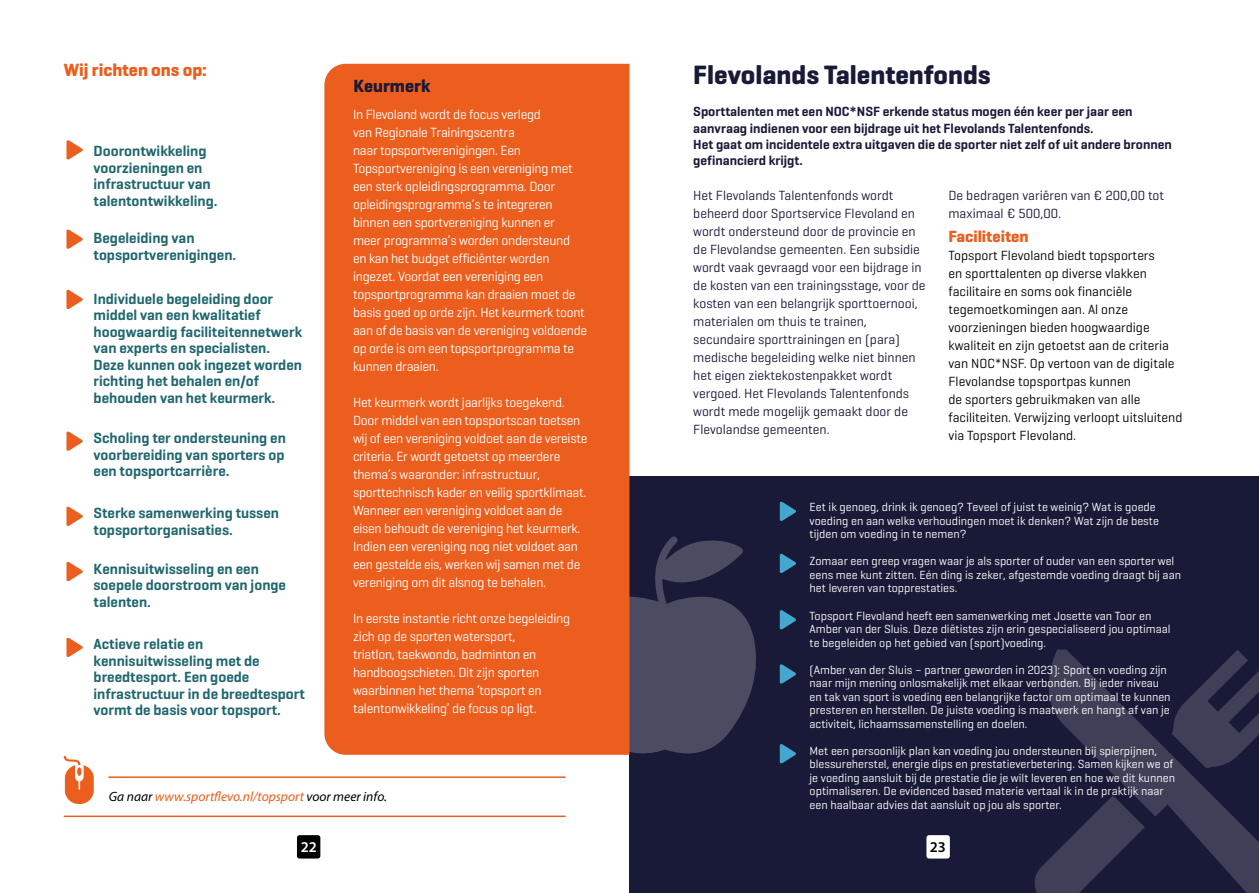
<style>
.page{position:relative;width:1259px;height:893px;background:#fff}
.page>*{position:absolute;margin:0;border:0;box-sizing:border-box;transform-origin:0 0}
.t1{font:700 27px "Geogrotesque";color:#191a37}
.t2{font:700 18px "Geogrotesque";color:#eb5e1d}
.t3{font:700 18px "Geogrotesque";color:#191a37}
.t4{font:700 16.5px "Geogrotesque";color:#eb5e1d}
.t5{font:600 15px/16.5px "Geogrotesque";color:#21676f}
.t6{font:600 15px "Myriad Pro";color:#fff}
.t7{font:600 15px "Myriad Pro";color:#000}
.t8{font:13.5px/18px "Geogrotesque";letter-spacing:-.02em;color:#fff}
.t9{font:13.5px/18px "Geogrotesque";color:#191a37}
.t10{font:13.5px/18px "Geogrotesque";color:#000}
.t11{font:600 13.5px/16.2px "Geogrotesque";color:#191a37}
.t12{font:italic 13.5px "Myriad Pro";color:#eb5e1d}
.t13{font:12px/13.5px "Geogrotesque";color:#fff}
.s1{color:#000}
</style>
<div class="page">
<div style="left:629px;top:476px;width:630px;height:417px;background:#191a37"></div>
<svg style="left:629px;top:536px;width:127px;height:219px"></svg>
<svg style="left:1049px;top:649px;width:210px;height:244px"></svg>
<svg style="left:1035px;top:795px;width:109px;height:98px"></svg>
<svg style="left:1171px;top:650px;width:88px;height:118px"></svg>
<div style="left:324px;top:64px;width:305px;height:691px;background:#eb5e1d"></div>
<div style="left:297px;top:835px;width:23px;height:23px;background:#000;border-radius:3px"></div>
<div style="left:926px;top:835px;width:24px;height:23px;background:#fff;border-radius:3px"></div>
<svg style="left:66px;top:140px;width:17px;height:19px"></svg>
<svg style="left:66px;top:230px;width:17px;height:19px"></svg>
<svg style="left:66px;top:290px;width:17px;height:19px"></svg>
<svg style="left:66px;top:432px;width:17px;height:19px"></svg>
<svg style="left:66px;top:507px;width:17px;height:19px"></svg>
<svg style="left:66px;top:562px;width:17px;height:19px"></svg>
<svg style="left:66px;top:638px;width:17px;height:19px"></svg>
<svg style="left:64px;top:756px;width:30px;height:48px"></svg>
<hr style="left:108px;top:776px;width:458px;height:2px;background:#eb5e1d">
<hr style="left:64px;top:815px;width:502px;height:2px;background:#eb5e1d">
<svg style="left:780px;top:502px;width:16px;height:19px"></svg>
<svg style="left:780px;top:554px;width:16px;height:19px"></svg>
<svg style="left:780px;top:610px;width:16px;height:19px"></svg>
<svg style="left:780px;top:664px;width:16px;height:20px"></svg>
<svg style="left:780px;top:744px;width:16px;height:19px"></svg>
<h2 class="t2" style="left:64px;top:59px;width:145px">Wij richten ons op:</h2>
<p class="t5" style="left:94px;top:143px;width:125px">Doorontwikkeling voorzieningen en infrastructuur van talentontwikkeling.</p>
<p class="t5" style="left:94px;top:230px;width:144px">Begeleiding van topsportverenigingen.</p>
<p class="t5" style="left:94px;top:290px;width:210px">Individuele begeleiding door middel van een kwalitatief hoogwaardig faciliteitennetwerk van experts en specialisten.<br>Deze kunnen ook ingezet worden richting het behalen en/of behouden van het keurmerk.</p>
<p class="t5" style="left:94px;top:430px;width:194px;text-align:justify">Scholing ter ondersteuning en voorbereiding van sporters op een topsportcarrière.</p>
<p class="t5" style="left:94px;top:505px;width:187px">Sterke samenwerking tussen topsportorganisaties.</p>
<p class="t5" style="left:94px;top:560px;width:194px">Kennisuitwisseling en een soepele doorstroom van jonge talenten.</p>
<p class="t5" style="left:94px;top:636px;width:213px">Actieve relatie en kennisuitwisseling met de breedtesport. Een goede infrastructuur in de breedtesport vormt de basis voor topsport.</p>
<h2 class="t3" style="left:353px;top:75px;width:78px">Keurmerk</h2>
<p class="t8" style="left:353px;top:105px;width:236px">In Flevoland wordt de focus verlegd<br>van Regionale Trainingscentra<br>naar topsportverenigingen. Een Topsportvereniging is een vereniging met een sterk opleidingsprogramma. Door opleidingsprogramma’s te integreren binnen een sportvereniging kunnen er<br>meer programma’s worden ondersteund<br>en kan het budget efficiënter worden ingezet. Voordat een vereniging een topsportprogramma kan draaien moet de basis goed op orde zijn. Het keurmerk toont aan of de basis van de vereniging voldoende op orde is om een topsportprogramma te kunnen draaien.</p>
<p class="t8" style="left:353px;top:393px;width:236px">Het keurmerk wordt jaarlijks toegekend.<br>Door middel van een topsportscan toetsen wij of een vereniging voldoet aan de vereiste criteria. Er wordt getoetst op meerdere thema’s waaronder: infrastructuur, sporttechnisch kader en veilig sportklimaat.<br>Wanneer een vereniging voldoet aan de eisen behoudt de vereniging het keurmerk.<br>Indien een vereniging nog niet voldoet aan een gestelde eis, werken wij samen met de vereniging om dit alsnog te behalen.</p>
<p class="t8" style="left:353px;top:609px;width:219px">In eerste instantie richt onze begeleiding zich op de sporten watersport,<br>triatlon, taekwondo, badminton en handboogschieten. Dit zijn sporten waarbinnen het thema ‘topsport en talentonwikkeling’ de focus op ligt.</p>
<p class="t12" style="left:109px;top:788px;width:280px"><span class="s1">Ga naar</span> www.sportflevo.nl/topsport <span class="s1">voor meer info.</span></p>
<h1 class="t1" style="left:693px;top:58px;width:299px">Flevolands Talentenfonds</h1>
<p class="t11" style="left:693px;top:104px;width:480px">Sporttalenten met een NOC*NSF erkende status mogen één keer per jaar een aanvraag indienen voor een bijdrage uit het Flevolands Talentenfonds.<br>Het gaat om incidentele extra uitgaven die de sporter niet zelf of uit andere bronnen gefinancierd krijgt.</p>
<p class="t9" style="left:693px;top:186px;width:234px">Het Flevolands Talentenfonds wordt beheerd door Sportservice Flevoland en wordt ondersteund door de provincie en de Flevolandse gemeenten. Een subsidie wordt vaak gevraagd voor een bijdrage in de kosten van een trainingsstage, voor de kosten van een belangrijk sporttoernooi, materialen om thuis te trainen, secundaire sporttrainingen en (para) medische begeleiding welke niet binnen het eigen ziektekostenpakket wordt vergoed. Het Flevolands Talentenfonds wordt mede mogelijk gemaakt door de Flevolandse gemeenten.</p>
<p class="t9" style="left:948px;top:186px;width:217px">De bedragen variëren van € 200,00 tot maximaal € 500,00.</p>
<p class="t4" style="left:948px;top:226px;width:82px">Faciliteiten</p>
<p class="t10" style="left:948px;top:246px;width:235px">Topsport Flevoland biedt topsporters<br>en sporttalenten op diverse vlakken facilitaire en soms ook financiële tegemoetkomingen aan. Al onze voorzieningen bieden hoogwaardige kwaliteit en zijn getoetst aan de criteria van NOC*NSF. Op vertoon van de digitale Flevolandse topsportpas kunnen<br>de sporters gebruikmaken van alle faciliteiten. Verwijzing verloopt uitsluitend via Topsport Flevoland.</p>
<p class="t13" style="left:809px;top:500px;width:351px">Eet ik genoeg, drink ik genoeg? Teveel of juist te weinig? Wat is goede voeding en aan welke verhoudingen moet ik denken? Wat zijn de beste tijden om voeding in te nemen?</p>
<p class="t13" style="left:809px;top:554px;width:373px">Zomaar een greep vragen waar je als sporter of ouder van een sporter wel eens mee kunt zitten. Eén ding is zeker, afgestemde voeding draagt bij aan het leveren van topprestaties.</p>
<p class="t13" style="left:809px;top:608px;width:363px">Topsport Flevoland heeft een samenwerking met Josette van Toor en<br>Amber van der Sluis. Deze diëtistes zijn erin gespecialiseerd jou optimaal te begeleiden op het gebied van (sport)voeding.</p>
<p class="t13" style="left:809px;top:662px;width:362px">(Amber van der Sluis – partner geworden in 2023): Sport en voeding zijn naar mijn mening onlosmakelijk met elkaar verbonden. Bij ieder niveau en tak van sport is voeding een belangrijke factor om optimaal te kunnen presteren en herstellen. De juiste voeding is maatwerk en hangt af van je activiteit, lichaamssamenstelling en doelen.</p>
<p class="t13" style="left:809px;top:743px;width:367px">Met een persoonlijk plan kan voeding jou ondersteunen bij spierpijnen, blessureherstel, energie dips en prestatieverbetering. Samen kijken we of je voeding aansluit bij de prestatie die je wilt leveren en hoe we dit kunnen optimaliseren. De evidenced based materie vertaal ik in de praktijk naar een haalbaar advies dat aansluit op jou als sporter.</p>
<p class="t6" style="left:301px;top:837px;width:18px">22</p>
<p class="t7" style="left:930px;top:837px;width:18px">23</p>
</div>
